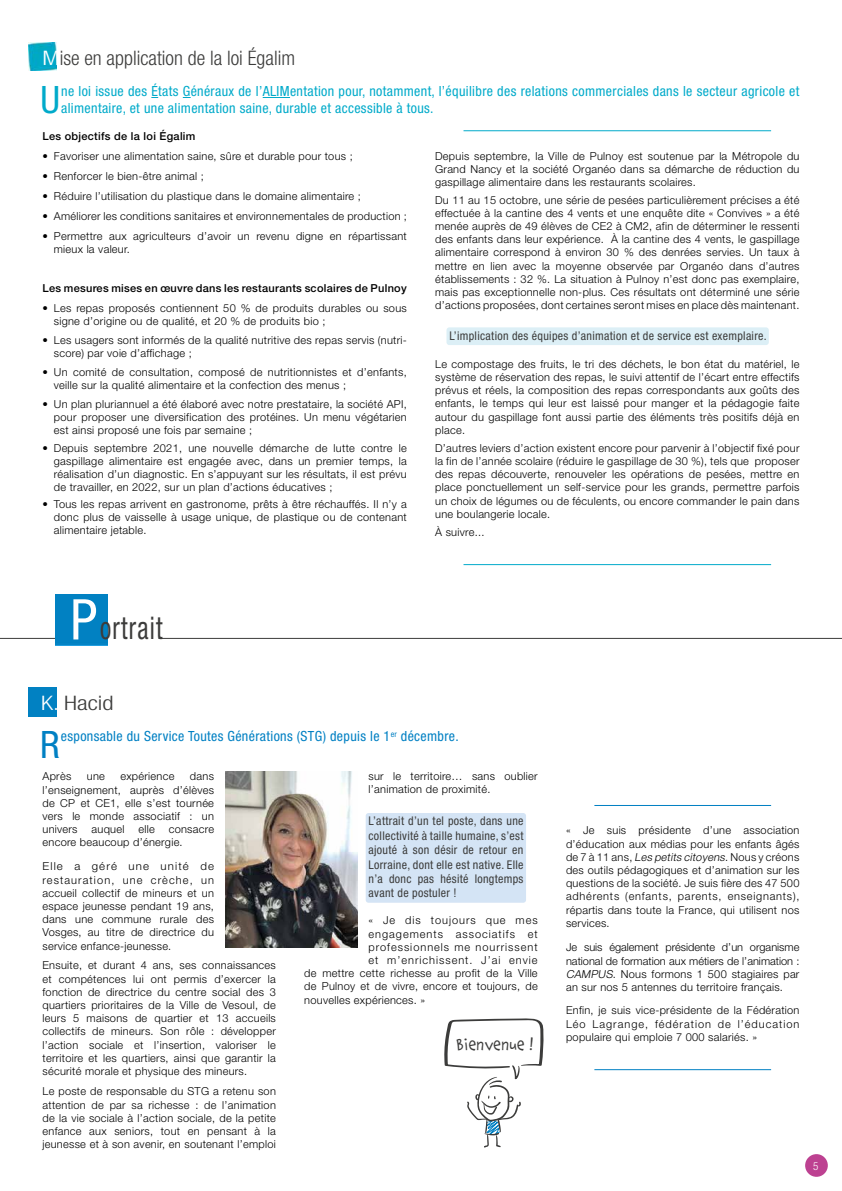
<style>
.page{position:relative;width:842px;height:1191px;background:#fff}
.page>*{position:absolute;margin:0;border:0;box-sizing:border-box;transform-origin:0 0}
.t1{font:condensed 37.8px "Helvetica Neue LT";color:#00aaca}
.t2{font:condensed 37.8px "Helvetica Neue LT";color:#0080c3}
.t3{font:condensed 31.2px "Helvetica Neue LT";letter-spacing:.05em;color:#3c3c3b;scale:.8 1}
.t4{font:300 condensed 20px "Helvetica Neue LT";color:#3c3c3b}
.t5{font:300 condensed 20px "Helvetica Neue LT";color:#3c3c3b;scale:1.25 1}
.t6{font:16.7px "Chaloops";letter-spacing:.01em;color:#3c3c3b}
.t7{font:condensed 14px/17px "Helvetica Neue LT";letter-spacing:.025em;color:#00aaca}
.t8{font:condensed 14px "Helvetica Neue LT";letter-spacing:.025em;color:#0080c3}
.t9{font:condensed 12px/14.4px "Helvetica Neue LT";letter-spacing:.025em;color:#3c3c3b;text-align:justify}
.t10{font:300 11px/13.2px "Helvetica Neue LT";letter-spacing:.025em;color:#000;text-align:justify}
.t11{font:300 11px/13.2px "Helvetica Neue LT";letter-spacing:.025em;color:#000;text-align:justify;scale:1.04 1}
.t12{font:300 11px "Helvetica Neue LT";letter-spacing:.09em;color:#000}
.t13{font:500 11px "Helvetica Neue LT";letter-spacing:.025em;color:#000}
.t14{font:300 condensed 11px "Helvetica Neue LT";color:#fff}
.s1{color:#fff}
.s2{font-size:56.2px;color:#fff}
.s3{font-style:italic}
</style>
<div class="page">
<div style="left:805px;top:1154px;width:23px;height:22px;background:#bd4191;border-radius:50%"></div>
<svg style="left:263px;top:97px;width:27px;height:1px"></svg>
<img style="left:28px;top:43px;width:29px;height:28px">
<hr style="left:463px;top:130px;width:308px;height:1px;background:#00aaca">
<div style="left:446px;top:327px;width:323px;height:18px;background:#dceff6;border-radius:3px"></div>
<hr style="left:463px;top:564px;width:308px;height:1px;background:#00aaca">
<hr style="left:0;top:638px;width:71px;height:1px;background:#3c3c3b">
<div style="left:56px;top:594px;width:51px;height:51px;background:#0181c2"></div>
<hr style="left:159px;top:638px;width:683px;height:1px;background:#3c3c3b">
<div style="left:366px;top:813px;width:160px;height:89px;background:#d4e4f5;border-radius:3px"></div>
<hr style="left:594px;top:805px;width:177px;height:1px;background:#0080c3">
<hr style="left:594px;top:1069px;width:177px;height:1px;background:#0080c3">
<img style="left:28px;top:687px;width:29px;height:29px">
<svg style="left:444px;top:1018px;width:100px;height:129px"></svg>
<img style="left:225px;top:771px;width:132px;height:176px">
<h3 class="t4" style="left:43px;top:46px;width:254px"><span class="s1">M</span>ise en application de la loi Égalim</h3>
<h1 class="t1" style="left:41px;top:78px;width:21px">U</h1>
<p class="t7" style="left:61px;top:83px;width:740px">ne loi issue des États Généraux de l’ALIMentation pour, notamment, l’équilibre des relations commerciales dans le secteur agricole et alimentaire, et une alimentation saine, durable et accessible à tous.</p>
<p class="t13" style="left:43px;top:129px;width:154px">Les objectifs de la loi Égalim</p>
<p class="t10" style="left:43px;top:149px;width:312px">• Favoriser une alimentation saine, sûre et durable pour tous ;</p>
<p class="t10" style="left:43px;top:169px;width:163px">• Renforcer le bien-être animal ;</p>
<p class="t10" style="left:43px;top:189px;width:320px">• Réduire l’utilisation du plastique dans le domaine alimentaire ;</p>
<p class="t10" style="left:43px;top:209px;width:366px">• Améliorer les conditions sanitaires et environnementales de production ;</p>
<p class="t10" style="left:54px;top:229px;width:354px;text-indent:-11px">• Permettre aux agriculteurs d’avoir un revenu digne en répartissant mieux la valeur.</p>
<p class="t13" style="left:43px;top:281px;width:366px">Les mesures mises en œuvre dans les restaurants scolaires de Pulnoy</p>
<p class="t10" style="left:54px;top:301px;width:354px;text-indent:-11px">• Les repas proposés contiennent 50 % de produits durables ou sous signe d’origine ou de qualité, et 20 % de produits bio ;</p>
<p class="t10" style="left:54px;top:333px;width:354px;text-indent:-11px">• Les usagers sont informés de la qualité nutritive des repas servis (nutri&shy;score) par voie d’affichage ;</p>
<p class="t10" style="left:54px;top:365px;width:354px;text-indent:-11px">• Un comité de consultation, composé de nutritionnistes et d’enfants, veille sur la qualité alimentaire et la confection des menus ;</p>
<p class="t10" style="left:54px;top:397px;width:354px;text-indent:-11px">• Un plan pluriannuel a été élaboré avec notre prestataire, la société API, pour proposer une diversification des protéines. Un menu végétarien est ainsi proposé une fois par semaine ;</p>
<p class="t10" style="left:54px;top:441px;width:354px;text-indent:-11px">• Depuis septembre 2021, une nouvelle démarche de lutte contre le gaspillage alimentaire est engagée avec, dans un premier temps, la réalisation d’un diagnostic. En s’appuyant sur les résultats, il est prévu de travailler, en 2022, sur un plan d’actions éducatives ;</p>
<p class="t10" style="left:54px;top:497px;width:354px;text-indent:-11px">• Tous les repas arrivent en gastronome, prêts à être réchauffés. Il n’y a donc plus de vaisselle à usage unique, de plastique ou de contenant alimentaire jetable.</p>
<p class="t10" style="left:435px;top:149px;width:366px">Depuis septembre, la Ville de Pulnoy est soutenue par la Métropole du Grand Nancy et la société Organéo dans sa démarche de réduction du gaspillage alimentaire dans les restaurants scolaires.</p>
<p class="t10" style="left:435px;top:193px;width:366px">Du 11 au 15 octobre, une série de pesées particulièrement précises a été effectuée à la cantine des 4 vents et une enquête dite « Convives » a été menée auprès de 49 élèves de CE2 à CM2, afin de déterminer le ressenti des enfants dans leur expérience. À la cantine des 4 vents, le gaspillage alimentaire correspond à environ 30 % des denrées servies. Un taux à mettre en lien avec la moyenne observée par Organéo dans d’autres établissements : 32 %. La situation à Pulnoy n’est donc pas exemplaire, mais pas exceptionnelle non-plus. Ces résultats ont déterminé une série d’actions proposées, dont certaines seront mises en place dès maintenant.</p>
<p class="t9" style="left:449px;top:328px;width:319px">L’implication des équipes d’animation et de service est exemplaire.</p>
<p class="t10" style="left:435px;top:357px;width:366px">Le compostage des fruits, le tri des déchets, le bon état du matériel, le système de réservation des repas, le suivi attentif de l’écart entre effectifs prévus et réels, la composition des repas correspondants aux goûts des enfants, le temps qui leur est laissé pour manger et la pédagogie faite autour du gaspillage font aussi partie des éléments très positifs déjà en place.</p>
<p class="t10" style="left:435px;top:441px;width:366px">D’autres leviers d’action existent encore pour parvenir à l’objectif fixé pour la fin de l’année scolaire (réduire le gaspillage de 30 %), tels que proposer des repas découverte, renouveler les opérations de pesées, mettre en place ponctuellement un self-service pour les grands, permettre parfois un choix de légumes ou de féculents, ou encore commander le pain dans une boulangerie locale.</p>
<p class="t10" style="left:435px;top:525px;width:51px">À suivre...</p>
<h2 class="t3" style="left:70px;top:610px;width:117px"><span class="s2">P</span>ortrait</h2>
<h3 class="t5" style="left:41px;top:691px;width:60px"><span class="s1">K.</span> Hacid</h3>
<h1 class="t2" style="left:40px;top:723px;width:21px">R</h1>
<p class="t8" style="left:61px;top:728px;width:399px">esponsable du Service Toutes Générations (STG) depuis le 1<sup>er</sup> décembre.</p>
<p class="t10" style="left:43px;top:769px;width:30px">Après</p>
<p class="t10" style="left:87px;top:769px;width:20px">une</p>
<p class="t10" style="left:120px;top:769px;width:56px">expérience</p>
<p class="t10" style="left:368px;top:769px;width:171px">sur le territoire… sans oublier l’animation de proximité.</p>
<p class="t9" style="left:368px;top:814px;width:156px">L’attrait d’un tel poste, dans une collectivité à taille humaine, s’est ajouté à son désir de retour en Lorraine, dont elle est native. Elle n’a donc pas hésité longtemps avant de postuler !</p>
<p class="t12" style="left:368px;top:913px;width:171px">« Je dis toujours que mes</p>
<p class="t12" style="left:368px;top:927px;width:171px">engagements associatifs et</p>
<p class="t12" style="left:368px;top:940px;width:171px">professionnels me nourrissent</p>
<p class="t12" style="left:368px;top:953px;width:171px">et m’enrichissent. J’ai envie</p>
<p class="t10" style="left:304px;top:966px;width:235px">de mettre cette richesse au profit de la Ville</p>
<p class="t10" style="left:304px;top:979px;width:235px">de Pulnoy et de vivre, encore et toujours, de</p>
<p class="t10" style="left:304px;top:992px;width:122px">nouvelles expériences. »</p>
<p class="t10" style="left:43px;top:769px;width:173px;text-indent:147px">dans l’enseignement, auprès d’élèves de CP et CE1, elle s’est tournée vers le monde associatif : un univers</p>
<p class="t10" style="left:92px;top:822px;width:34px">auquel</p>
<p class="t10" style="left:138px;top:822px;width:18px">elle</p>
<p class="t10" style="left:43px;top:822px;width:173px;text-indent:126px">consacre encore beaucoup d’énergie.</p>
<p class="t11" style="left:43px;top:859px;width:166px">Elle a géré une unité de restauration, une crèche, un accueil collectif de mineurs et un espace jeunesse pendant 19 ans, dans une commune rurale des Vosges, au titre de directrice du service enfance-jeunesse.</p>
<p class="t10" style="left:43px;top:958px;width:235px">Ensuite, et durant 4 ans, ses connaissances et compétences lui ont permis d’exercer la fonction de directrice du centre social des 3 quartiers prioritaires de la Ville de Vesoul, de leurs 5 maisons de quartier et 13 accueils collectifs de mineurs. Son rôle : développer l’action sociale et l’insertion, valoriser le territoire et les quartiers, ainsi que garantir la sécurité morale et physique des mineurs.</p>
<p class="t10" style="left:43px;top:1084px;width:235px">Le poste de responsable du STG a retenu son attention de par sa richesse : de l’animation de la vie sociale à l’action sociale, de la petite enfance aux seniors, tout en pensant à la jeunesse et à son avenir, en soutenant l’emploi</p>
<h3 class="t6" style="left:456px;top:1030px;width:79px">Bienvenue !</h3>
<p class="t10" style="left:566px;top:823px;width:235px">« Je suis présidente d’une association d’éducation aux médias pour les enfants âgés de 7 à 11 ans, <span class="s3">Les petits citoyens</span>. Nous y créons des outils pédagogiques et d’animation sur les questions de la société. Je suis fière des 47 500 adhérents (enfants, parents, enseignants), répartis dans toute la France, qui utilisent nos services.</p>
<p class="t10" style="left:566px;top:940px;width:235px">Je suis également présidente d’un organisme national de formation aux métiers de l’animation :<br><span class="s3">CAMPUS</span>. Nous formons 1 500 stagiaires par an sur nos 5 antennes du territoire français.</p>
<p class="t10" style="left:566px;top:1003px;width:235px">Enfin, je suis vice-présidente de la Fédération Léo Lagrange, fédération de l’éducation populaire qui emploie 7 000 salariés. »</p>
<p class="t14" style="left:813px;top:1159px;width:7px">5</p>
</div>
